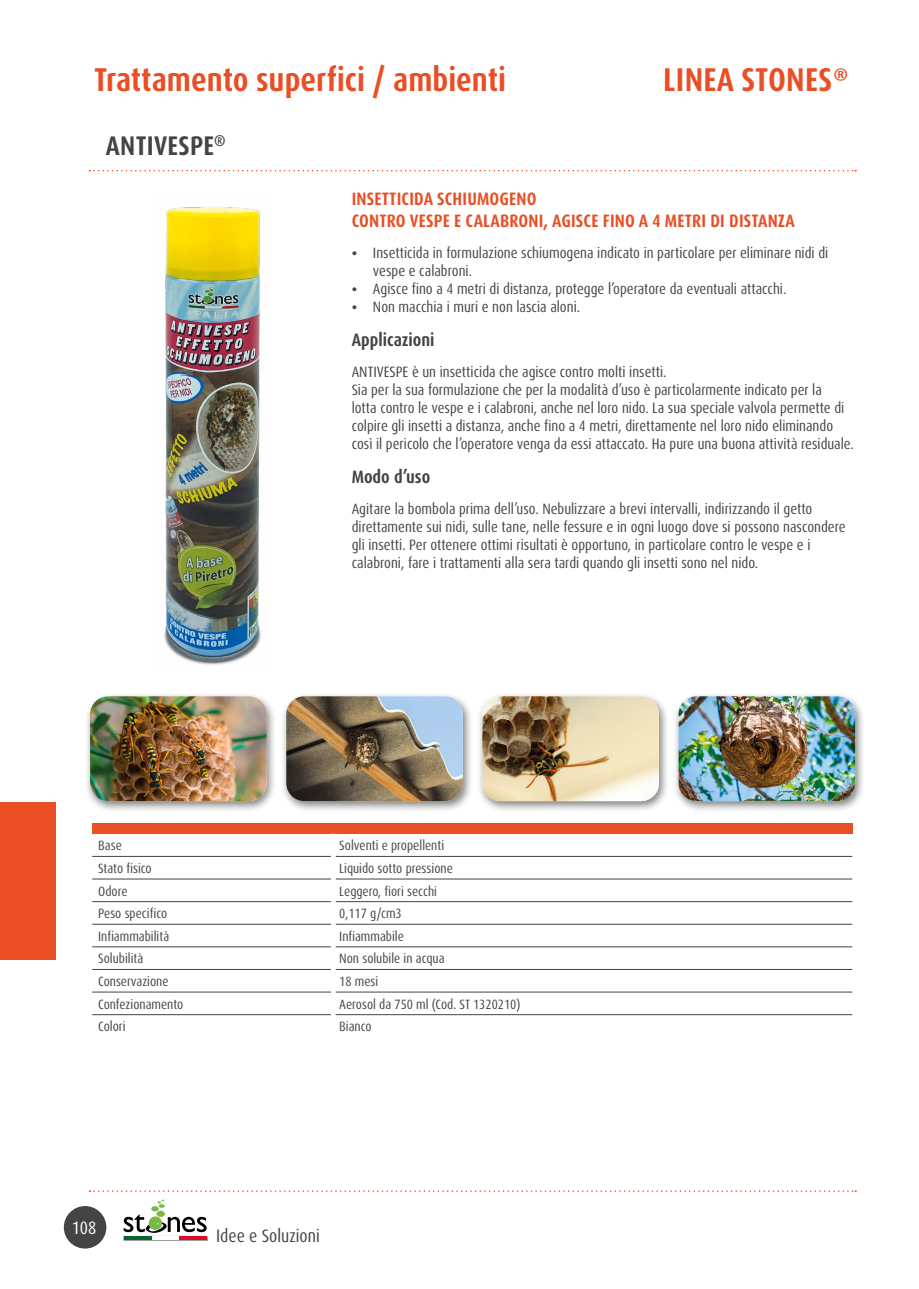
<style>
.page{position:relative;width:919px;height:1289px;background:#fff}
.page>*{position:absolute;margin:0;border:0;box-sizing:border-box;transform-origin:0 0}
.t1{font:700 condensed 33px "Dax Pro";color:#e94e24}
.t2{font:700 condensed 27px "Dax Pro";letter-spacing:.01em;color:#454444}
.t3{font:700 condensed 18px/21.6px "Dax Pro";letter-spacing:.01em;color:#e94e24}
.t4{font:700 condensed 18px "Dax Pro";color:#454444}
.t5{font:condensed 18px "Dax Pro";color:#454444}
.t6{font:condensed 18px "Dax Pro";color:#fff}
.t7{font:condensed 15px/18px "Dax Pro";color:#454444}
.t8{font:condensed 13.5px "Dax Pro";color:#454444}
.s1{font-family:"Calibri";font-weight:400;font-stretch:normal}
.s2{font-weight:700}
</style>
<div class="page">
<svg style="left:89px;top:170px;width:767px;height:1px"></svg>
<div style="left:64px;top:1205px;width:42px;height:43px;background:#454444;border-radius:50%"></div>
<hr style="left:125px;top:1237px;width:83px;height:4px;background:#9d9d9c">
<svg style="left:157px;top:1199px;width:8px;height:8px"></svg>
<div style="left:151px;top:1206px;width:8px;height:5px;background:#79ba47;border-radius:50%"></div>
<svg style="left:156px;top:1210px;width:9px;height:6px"></svg>
<svg style="left:124px;top:1213px;width:83px;height:19px"></svg>
<hr style="left:151px;top:1236px;width:28px;height:4px;background:#fff">
<hr style="left:124px;top:1236px;width:27px;height:4px;background:#0a642f">
<hr style="left:179px;top:1236px;width:28px;height:4px;background:#de0a27">
<svg style="left:89px;top:1190px;width:767px;height:1px"></svg>
<div style="left:0;top:802px;width:55px;height:158px;background:#e94e24"></div>
<div style="left:84px;top:692px;width:193px;height:121px;background:#000;opacity:.5"></div>
<img style="left:90px;top:696px;width:177px;height:105px">
<div style="left:280px;top:692px;width:193px;height:121px;background:#000;opacity:.5"></div>
<img style="left:286px;top:696px;width:177px;height:105px">
<div style="left:476px;top:692px;width:193px;height:121px;background:#000;opacity:.5"></div>
<img style="left:482px;top:696px;width:177px;height:105px">
<div style="left:672px;top:692px;width:193px;height:121px;background:#000;opacity:.5"></div>
<img style="left:678px;top:696px;width:177px;height:105px">
<img style="left:164px;top:207px;width:97px;height:458px">
<div style="left:92px;top:823px;width:760px;height:10px;background:#e94e24"></div>
<hr style="left:92px;top:856px;width:239px;height:1px;background:#454444">
<hr style="left:335px;top:856px;width:517px;height:1px;background:#454444">
<hr style="left:92px;top:878px;width:239px;height:1px;background:#454444">
<hr style="left:335px;top:878px;width:517px;height:1px;background:#454444">
<hr style="left:92px;top:901px;width:239px;height:1px;background:#454444">
<hr style="left:335px;top:901px;width:517px;height:1px;background:#454444">
<hr style="left:92px;top:923px;width:239px;height:1px;background:#454444">
<hr style="left:335px;top:923px;width:517px;height:1px;background:#454444">
<hr style="left:92px;top:946px;width:239px;height:1px;background:#454444">
<hr style="left:335px;top:946px;width:517px;height:1px;background:#454444">
<hr style="left:92px;top:969px;width:239px;height:1px;background:#454444">
<hr style="left:335px;top:969px;width:517px;height:1px;background:#454444">
<hr style="left:92px;top:991px;width:239px;height:1px;background:#454444">
<hr style="left:335px;top:991px;width:517px;height:1px;background:#454444">
<hr style="left:92px;top:1014px;width:239px;height:1px;background:#454444">
<hr style="left:335px;top:1014px;width:517px;height:1px;background:#454444">
<h1 class="t1" style="left:94px;top:59px;width:413px">Trattamento superfici / ambienti</h1>
<h1 class="t1" style="left:663px;top:59px;width:187px">LINEA STONES<span class="s1">®</span></h1>
<h2 class="t2" style="left:106px;top:128px;width:121px">ANTIVESPE<sup>®</sup></h2>
<p class="t3" style="left:352px;top:188px;width:444px">INSETTICIDA SCHIUMOGENO<br>CONTRO VESPE E CALABRONI, AGISCE FINO A 4 METRI DI DISTANZA</p>
<p class="t7" style="left:373px;top:244px;width:457px;text-indent:-21px"><span class="s2">•</span> Insetticida in formulazione schiumogena indicato in particolare per eliminare nidi di vespe e calabroni.</p>
<p class="t7" style="left:351px;top:280px;width:436px"><span class="s2">•</span> Agisce fino a 4 metri di distanza, protegge l’operatore da eventuali attacchi.</p>
<p class="t7" style="left:351px;top:298px;width:230px"><span class="s2">•</span> Non macchia i muri e non lascia aloni.</p>
<p class="t4" style="left:351px;top:328px;width:84px">Applicazioni</p>
<p class="t7" style="left:351px;top:363px;width:503px">ANTIVESPE è un insetticida che agisce contro molti insetti.<br>Sia per la sua formulazione che per la modalità d’uso è particolarmente indicato per la<br>lotta contro le vespe e i calabroni, anche nel loro nido. La sua speciale valvola permette di colpire gli insetti a distanza, anche fino a 4 metri, direttamente nel loro nido eliminando così il pericolo che l’operatore venga da essi attaccato. Ha pure una buona attività residuale.</p>
<p class="t4" style="left:351px;top:465px;width:80px">Modo d’uso</p>
<p class="t7" style="left:351px;top:500px;width:495px">Agitare la bombola prima dell’uso. Nebulizzare a brevi intervalli, indirizzando il getto direttamente sui nidi, sulle tane, nelle fessure e in ogni luogo dove si possono nascondere gli insetti. Per ottenere ottimi risultati è opportuno, in particolare contro le vespe e i calabroni, fare i trattamenti alla sera tardi quando gli insetti sono nel nido.</p>
<p class="t8" style="left:98px;top:837px;width:25px">Base</p>
<p class="t8" style="left:339px;top:837px;width:106px">Solventi e propellenti</p>
<p class="t8" style="left:98px;top:859px;width:55px">Stato fisico</p>
<p class="t8" style="left:339px;top:859px;width:115px">Liquido sotto pressione</p>
<p class="t8" style="left:98px;top:882px;width:31px">Odore</p>
<p class="t8" style="left:339px;top:882px;width:99px">Leggero, fiori secchi</p>
<p class="t8" style="left:98px;top:904px;width:71px">Peso specifico</p>
<p class="t8" style="left:339px;top:904px;width:64px">0,117 g/cm3</p>
<p class="t8" style="left:98px;top:927px;width:72px">Infiammabilità</p>
<p class="t8" style="left:339px;top:927px;width:66px">Infiammabile</p>
<p class="t8" style="left:98px;top:950px;width:47px">Solubilità</p>
<p class="t8" style="left:339px;top:950px;width:107px">Non solubile in acqua</p>
<p class="t8" style="left:98px;top:972px;width:72px">Conservazione</p>
<p class="t8" style="left:339px;top:972px;width:41px">18 mesi</p>
<p class="t8" style="left:98px;top:995px;width:87px">Confezionamento</p>
<p class="t8" style="left:339px;top:995px;width:183px">Aerosol da 750 ml (Cod. ST 1320210)</p>
<p class="t8" style="left:98px;top:1017px;width:29px">Colori</p>
<p class="t8" style="left:339px;top:1017px;width:34px">Bianco</p>
<p class="t6" style="left:72px;top:1216px;width:26px">108</p>
<p class="t5" style="left:216px;top:1224px;width:105px">Idee e Soluzioni</p>
</div>
